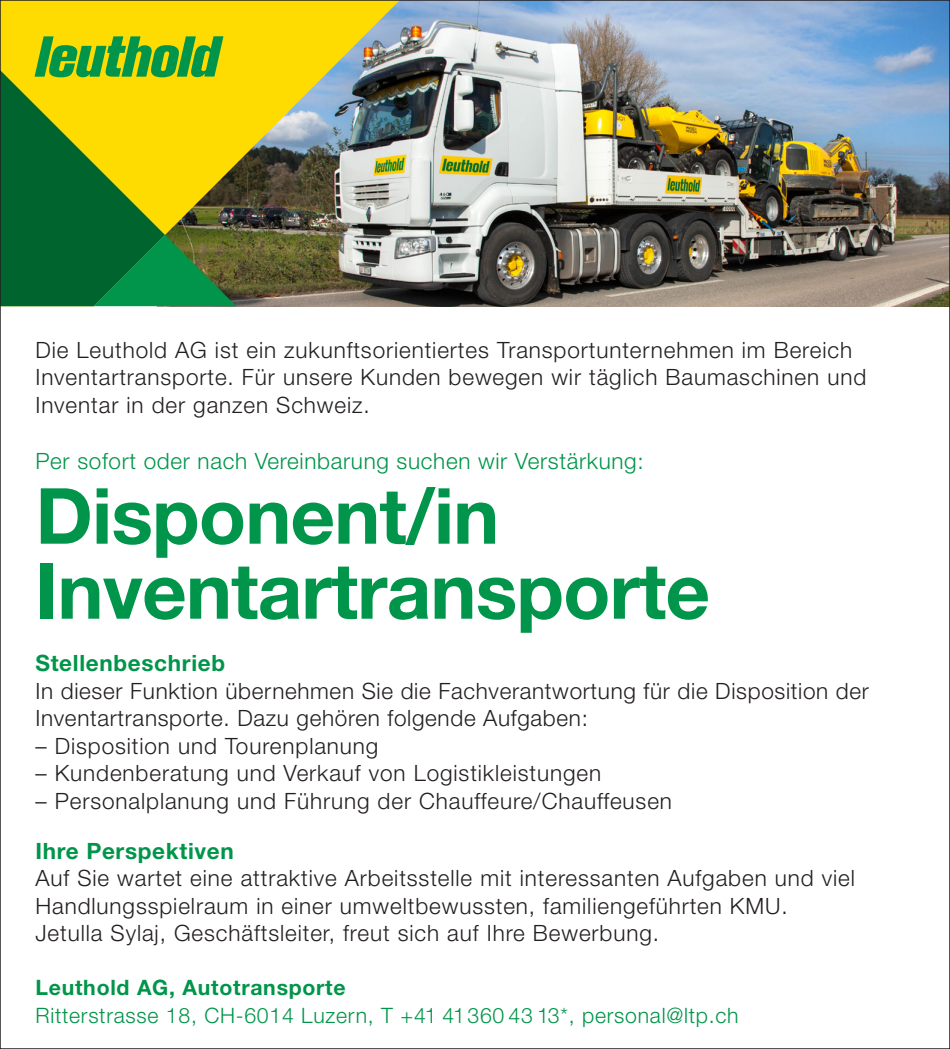
<style>
.page{position:relative;width:950px;height:1049px;background:#fff}
.page>*{position:absolute;margin:0;border:0;box-sizing:border-box;transform-origin:0 0}
.Titel_Blau{font:700 77.5px "Helvetica Neue LT Std";letter-spacing:-.01em;color:#00954a}
.Lauftext_Blau{font:300 22.5px/27.5px "Helvetica Neue LT Std";letter-spacing:.04em;color:#231f20}
.Titel_Orange{font:300 22.5px/27.5px "Helvetica Neue LT Std";letter-spacing:.03em;color:#231f20}
.Titel_Orange-2{font:300 22.5px "Helvetica Neue LT Std";letter-spacing:.03em;color:#00954a}
.Titel_Orange-3{font:700 22.5px "Helvetica Neue LT Std";letter-spacing:.03em;color:#00954a}
.Adresszeile_Blau{font:300 21.25px/27.5px "Helvetica Neue LT Std";letter-spacing:.035em;color:#00954a}
.s1{font-weight:700}
</style>
<div class="page">
<img style="left:400px;top:2px;width:548px;height:304px">
<img style="left:2px;top:2px;width:398px;height:304px">
<svg style="left:2px;top:27px;width:233px;height:279px;background:#759e1e"></svg>
<p class="Lauftext_Blau" style="left:35px;top:336px;width:832px">Die Leuthold AG ist ein zukunftsorientiertes Transportunternehmen im Bereich<br>Inventartransporte. Für unsere Kunden bewegen wir täglich Baumaschinen und<br>Inventar in der ganzen Schweiz.</p>
<p class="Titel_Orange-2" style="left:35px;top:447px;width:610px">Per sofort oder nach Vereinbarung suchen wir Verstärkung:</p>
<p class="Titel_Blau" style="left:35px;top:468px;width:465px">Disponent/in</p>
<p class="Titel_Blau" style="left:35px;top:543px;width:676px">Inventartransporte</p>
<p class="Titel_Orange-3" style="left:35px;top:649px;width:191px">Stellenbeschrieb</p>
<p class="Titel_Orange" style="left:35px;top:677px;width:835px">In dieser Funktion übernehmen Sie die Fachverantwortung für die Disposition der<br>Inventartransporte. Dazu gehören folgende Aufgaben:</p>
<p class="Lauftext_Blau" style="left:35px;top:732px;width:344px">– Disposition und Tourenplanung</p>
<p class="Lauftext_Blau" style="left:35px;top:759px;width:567px">– Kundenberatung und Verkauf von Logistikleistungen</p>
<p class="Lauftext_Blau" style="left:35px;top:787px;width:638px">– Personalplanung und Führung der Chauffeure/Chauffeusen</p>
<p class="Titel_Orange-3" style="left:35px;top:837px;width:200px">Ihre Perspektiven</p>
<p class="Lauftext_Blau" style="left:35px;top:864px;width:821px">Auf Sie wartet eine attraktive Arbeitsstelle mit interessanten Aufgaben und viel<br>Handlungsspielraum in einer umweltbewussten, familiengeführten KMU.<br>Jetulla Sylaj, Geschäftsleiter, freut sich auf Ihre Bewerbung.</p>
<p class="Adresszeile_Blau" style="left:35px;top:973px;width:704px"><span class="s1">Leuthold AG, Autotransporte<br></span>Ritterstrasse 18, CH-6014 Luzern, T +41 41360 43 13*, personal@ltp.ch</p>
</div>
